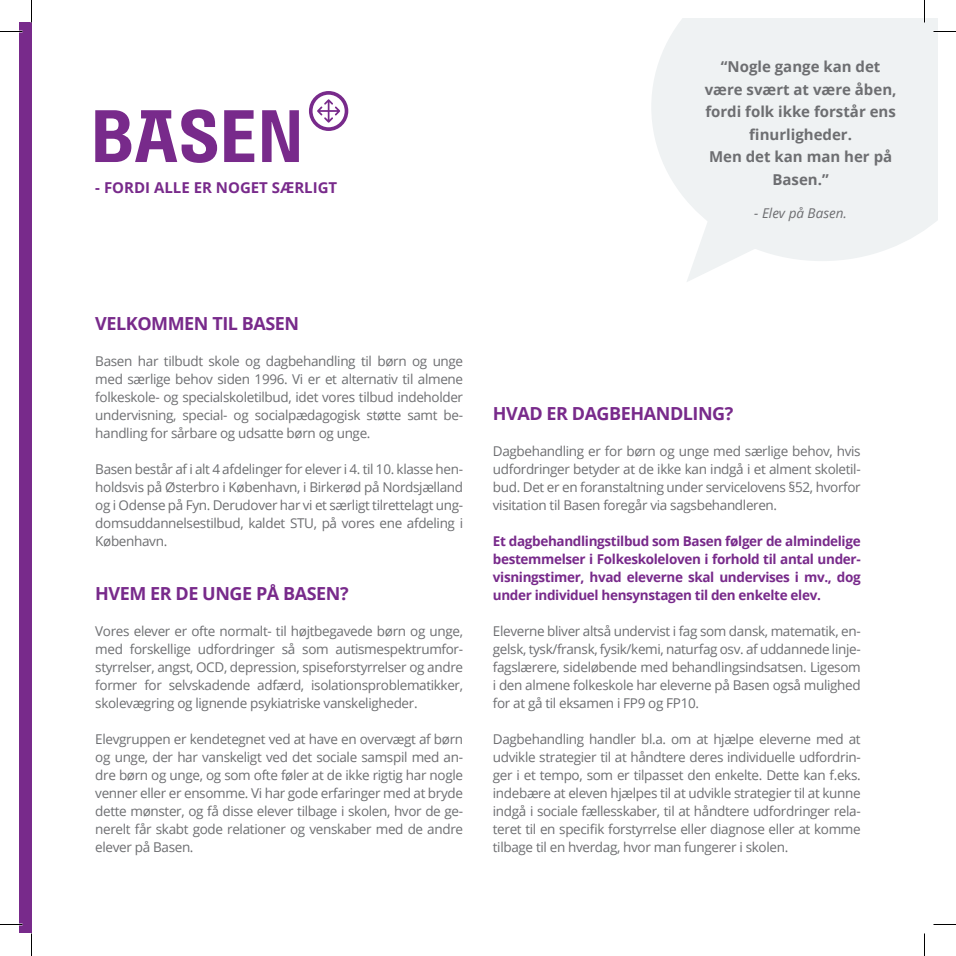
<style>
.page{position:relative;width:956px;height:956px;background:#fff}
.page>*{position:absolute;margin:0;border:0;box-sizing:border-box;transform-origin:0 0}
.t1{font:700 18px "Open Sans";letter-spacing:-.025em;color:#782a8b}
.t2{font:700 15px/22.5px "Open Sans";color:#6d6e71;text-align:center}
.t3{font:700 15px "Open Sans";color:#782a8b}
.t4{font:13.5px/18px "Open Sans";letter-spacing:-.025em;color:#6d6e71;text-align:justify}
.t5{font:700 13.5px/18px "Open Sans";letter-spacing:-.025em;color:#782a8b;text-align:justify}
.t6{font:italic 13.5px "Open Sans";color:#6d6e71}
</style>
<div class="page">
<div style="left:19px;top:23px;width:13px;height:910px;background:#782a8b"></div>
<svg style="left:224px;top:110px;width:30px;height:52px"></svg>
<svg style="left:262px;top:110px;width:37px;height:52px"></svg>
<svg style="left:95px;top:109px;width:122px;height:54px"></svg>
<svg style="left:309px;top:91px;width:39px;height:40px"></svg>
<svg style="left:651px;top:19px;width:286px;height:242px;fill:#eff2f3"></svg>
<svg style="left:686px;top:100px;width:128px;height:182px"></svg>
<hr style="left:0;top:923px;width:22px;height:2px;background:#fff">
<hr style="left:923px;top:0;width:2px;height:23px;background:#fff">
<svg style="left:0;top:31px;width:22px;height:1px"></svg>
<svg style="left:933px;top:31px;width:23px;height:1px"></svg>
<svg style="left:0;top:924px;width:22px;height:1px"></svg>
<svg style="left:933px;top:924px;width:23px;height:1px"></svg>
<svg style="left:31px;top:0;width:1px;height:23px"></svg>
<svg style="left:31px;top:933px;width:1px;height:23px"></svg>
<svg style="left:924px;top:0;width:1px;height:23px"></svg>
<svg style="left:924px;top:933px;width:1px;height:23px"></svg>
<p class="t3" style="left:95px;top:177px;width:243px">- FORDI ALLE ER NOGET SÆRLIGT</p>
<p class="t2" style="left:705px;top:55px;width:193px">“Nogle gange kan det være svært at være åben, fordi folk ikke forstår ens finurligheder.</p>
<p class="t2" style="left:709px;top:145px;width:185px">Men det kan man her på<br>Basen.”</p>
<p class="t6" style="left:754px;top:204px;width:94px">- Elev på Basen.</p>
<p class="t1" style="left:95px;top:311px;width:205px">VELKOMMEN TIL BASEN</p>
<p class="t4" style="left:95px;top:352px;width:369px">Basen har tilbudt skole og dagbehandling til børn og unge med særlige behov siden 1996. Vi er et alternativ til almene folkeskole- og specialskoletilbud, idet vores tilbud indeholder undervisning, special- og socialpædagogisk støtte samt be&shy;handling for sårbare og udsatte børn og unge.</p>
<p class="t4" style="left:95px;top:460px;width:369px">Basen består af i alt 4 afdelinger for elever i 4. til 10. klasse hen&shy;holdsvis på Østerbro i København, i Birkerød på Nordsjælland og i Odense på Fyn. Derudover har vi et særligt tilrettelagt ung&shy;domsuddannelsestilbud, kaldet STU, på vores ene afdeling i København.</p>
<p class="t1" style="left:95px;top:581px;width:255px">HVEM ER DE UNGE PÅ BASEN?</p>
<p class="t4" style="left:95px;top:622px;width:369px">Vores elever er ofte normalt- til højtbegavede børn og unge, med forskellige udfordringer så som autismespektrumfor&shy;styrrelser, angst, OCD, depression, spiseforstyrrelser og andre former for selvskadende adfærd, isolationsproblematikker, skolevægring og lignende psykiatriske vanskeligheder.</p>
<p class="t4" style="left:95px;top:730px;width:369px">Elevgruppen er kendetegnet ved at have en overvægt af børn og unge, der har vanskeligt ved det sociale samspil med an&shy;dre børn og unge, og som ofte føler at de ikke rigtig har nogle venner eller er ensomme. Vi har gode erfaringer med at bryde dette mønster, og få disse elever tilbage i skolen, hvor de ge&shy;nerelt får skabt gode relationer og venskaber med de andre elever på Basen.</p>
<p class="t1" style="left:493px;top:401px;width:242px">HVAD ER DAGBEHANDLING?</p>
<p class="t4" style="left:493px;top:442px;width:369px">Dagbehandling er for børn og unge med særlige behov, hvis udfordringer betyder at de ikke kan indgå i et alment skoletil&shy;bud. Det er en foranstaltning under servicelovens §52, hvorfor visitation til Basen foregår via sagsbehandleren.</p>
<p class="t5" style="left:493px;top:532px;width:369px">Et dagbehandlingstilbud som Basen følger de almindelige bestemmelser i Folkeskoleloven i forhold til antal under&shy;visningstimer, hvad eleverne skal undervises i mv., dog under individuel hensynstagen til den enkelte elev.</p>
<p class="t4" style="left:493px;top:622px;width:369px">Eleverne bliver altså undervist i fag som dansk, matematik, en&shy;gelsk, tysk/fransk, fysik/kemi, naturfag osv. af uddannede linje&shy;fagslærere, sideløbende med behandlingsindsatsen. Ligesom i den almene folkeskole har eleverne på Basen også mulighed for at gå til eksamen i FP9 og FP10.</p>
<p class="t4" style="left:493px;top:730px;width:369px">Dagbehandling handler bl.a. om at hjælpe eleverne med at udvikle strategier til at håndtere deres individuelle udfordrin&shy;ger i et tempo, som er tilpasset den enkelte. Dette kan f.eks. indebære at eleven hjælpes til at udvikle strategier til at kunne indgå i sociale fællesskaber, til at håndtere udfordringer rela&shy;teret til en specifik forstyrrelse eller diagnose eller at komme tilbage til en hverdag, hvor man fungerer i skolen.</p>
</div>
